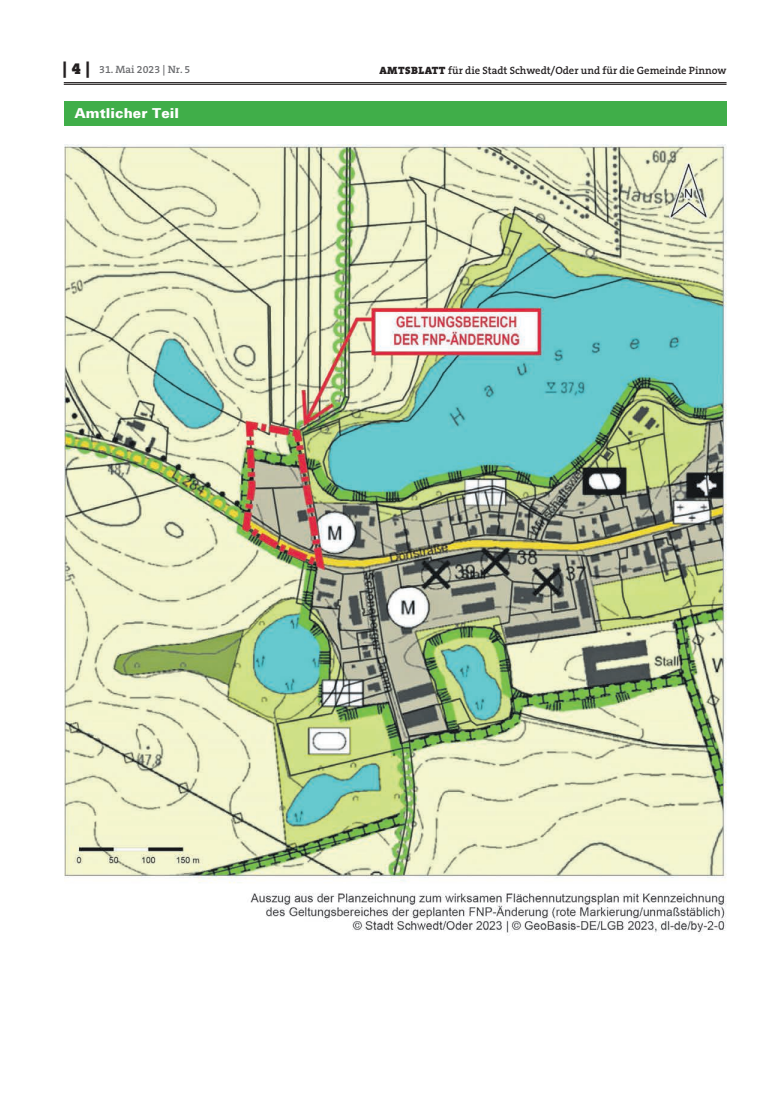
<style>
.page{position:relative;width:762px;height:1117px;background:#fff}
.page>*{position:absolute;margin:0;border:0;box-sizing:border-box;transform-origin:0 0}
.t1{font:900 13.75px "Univers 75";letter-spacing:.005em;color:#fff}
.t2{font:600 10.62px "The Serif B W6";color:#231f20}
.t3{font:600 10.62px "The Serif B W6";color:#6c6d70}
.s1{font-family:"The Serif B W9";font-weight:900;font-size:16.25px;color:#231f20}
.s2{font-family:"The Serif B W9";font-weight:900}
</style>
<div class="page">
<hr style="left:64px;top:82px;width:662px;height:1px;background:#231f20">
<hr style="left:64px;top:84px;width:662px;height:1px;background:#231f20">
<img style="left:65px;top:144px;width:661px;height:791px">
<div style="left:64px;top:101px;width:662px;height:25px;background:#40ae49"></div>
<p class="t3" style="left:63px;top:63px;width:129px"><span class="s1">| 4 |</span> 31. Mai 2023 | Nr. 5</p>
<p class="t2" style="left:379px;top:63px;width:349px"><span class="s2">AMTSBLATT</span> für die Stadt Schwedt/Oder und für die Gemeinde Pinnow</p>
<p class="t1" style="left:74px;top:104px;width:106px">Amtlicher Teil</p>
</div>
